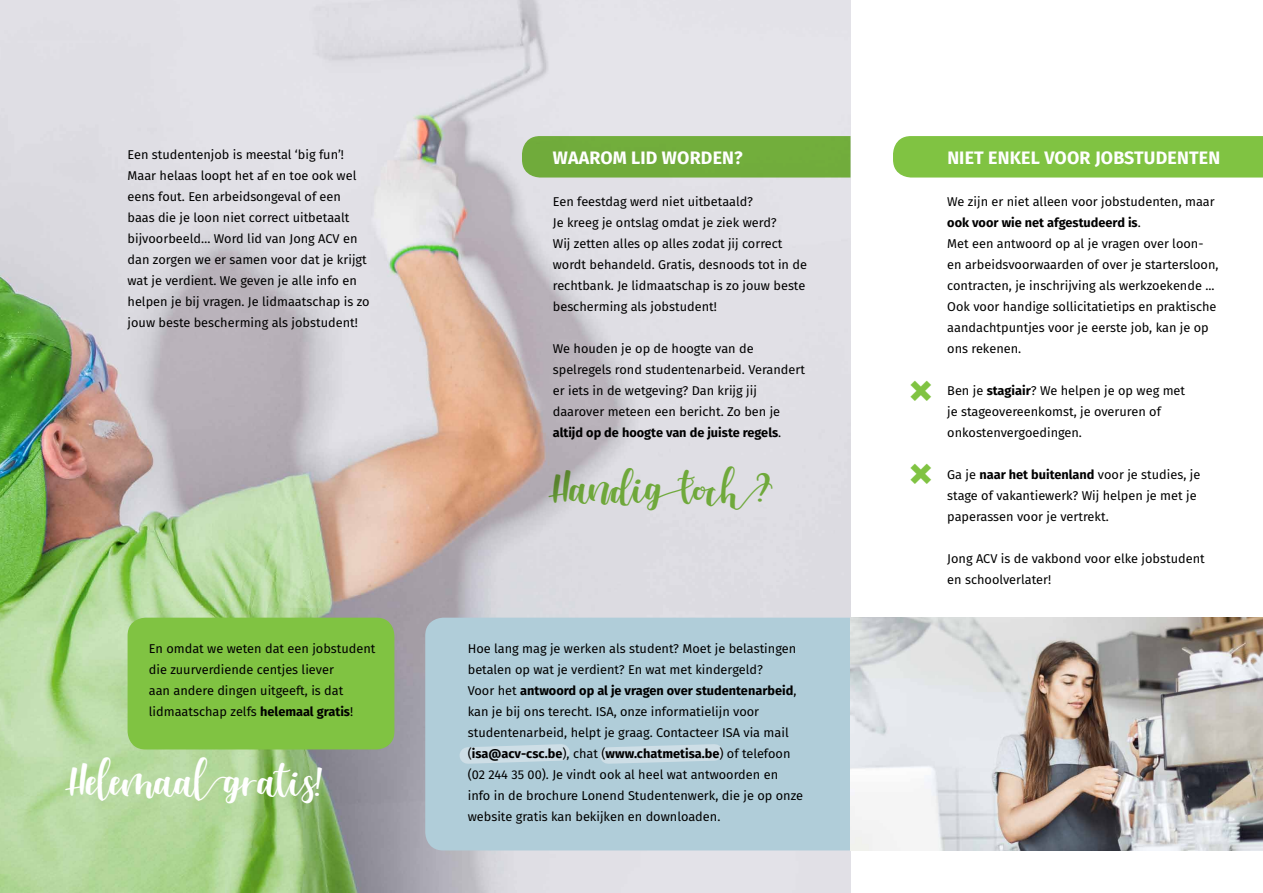
<style>
.page{position:relative;width:1263px;height:893px;background:#fff}
.page>*{position:absolute;margin:0;border:0;box-sizing:border-box;transform-origin:0 0}
.t1{font:40.05px "Shella Clean";color:#fff}
.t2{font:40.05px "Shella Clean";color:#80c342}
.t3{font:700 18px "Fira Sans";letter-spacing:.01em;color:#fff}
.t4{font:12.75px/21px "Fira Sans";color:#000}
.s1{font-weight:700}
</style>
<div class="page">
<img style="left:0;top:0;width:850px;height:893px">
<div style="left:128px;top:618px;width:266px;height:131px;background:#80c342;border-radius:18px"></div>
<div style="left:425px;top:618px;width:425px;height:232px;background:#b0cdd9"></div>
<div style="left:522px;top:136px;width:328px;height:42px;background:#71ac3c"></div>
<div style="left:893px;top:136px;width:370px;height:42px;background:#80c342"></div>
<img style="left:850px;top:618px;width:413px;height:232px">
<svg style="left:451px;top:735px;width:128px;height:37px;background:#bbd3dd"></svg>
<svg style="left:591px;top:735px;width:141px;height:37px;background:#bbd3dd"></svg>
<p class="t4" style="left:128px;top:144px;width:244px">Een studentenjob is meestal ‘big fun’!<br>Maar helaas loopt het af en toe ook wel eens fout. Een arbeidsongeval of een baas die je loon niet correct uitbetaalt bijvoorbeeld… Word lid van Jong ACV en dan zorgen we er samen voor dat je krijgt wat je verdient. We geven je alle info en helpen je bij vragen. Je lidmaatschap is zo jouw beste bescherming als jobstudent!</p>
<p class="t4" style="left:149px;top:638px;width:228px">En omdat we weten dat een jobstudent die zuurverdiende centjes liever<br>aan andere dingen uitgeeft, is dat lidmaatschap zelfs <span class="s1">helemaal gratis</span>!</p>
<h1 class="t1" style="left:66px;top:751px;width:259px">Helemaalgratis!</h1>
<h2 class="t3" style="left:553px;top:142px;width:50px">WAAROM</h2>
<h2 class="t3" style="left:631px;top:142px;width:44px">LID WORDEN</h2>
<h2 class="t3" style="left:734px;top:142px;width:10px">?</h2>
<p class="t4" style="left:553px;top:191px;width:256px">Een feestdag werd niet uitbetaald?<br>Je kreeg je ontslag omdat je ziek werd?<br>Wij zetten alles op alles zodat jij correct wordt behandeld. Gratis, desnoods tot in de rechtbank. Je lidmaatschap is zo jouw beste bescherming als jobstudent!</p>
<p class="t4" style="left:553px;top:338px;width:254px">We houden je op de hoogte van de spelregels rond studentenarbeid. Verandert er iets in de wetgeving? Dan krijg jij daarover meteen een bericht. Zo ben je <span class="s1">altijd op de hoogte van de juiste regels</span>.</p>
<h1 class="t2" style="left:549px;top:457px;width:225px">Handigtoch?</h1>
<p class="t4" style="left:468px;top:638px;width:337px">Hoe lang mag je werken als student? Moet je belastingen betalen op wat je verdient? En wat met kindergeld?<br>Voor het <span class="s1">antwoord op al je vragen over studentenarbeid</span>, kan je bij ons terecht. ISA, onze informatielijn voor studentenarbeid, helpt je graag. Contacteer ISA via mail (<span class="s1">isa@acv-csc.be</span>), chat (<span class="s1">www.chatmetisa.be</span>) of telefoon (02 244 35 00). Je vindt ook al heel wat antwoorden en info in de brochure Lonend Studentenwerk, die je op onze website gratis kan bekijken en downloaden.</p>
<h2 class="t3" style="left:947px;top:142px;width:274px">Niet enkel voor jobstudenten</h2>
<p class="t4" style="left:947px;top:191px;width:273px">We zijn er niet alleen voor jobstudenten, maar <span class="s1">ook voor wie net afgestudeerd is</span>.<br>Met een antwoord op al je vragen over loon&shy;en arbeidsvoorwaarden of over je startersloon, contracten, je inschrijving als werkzoekende ...<br>Ook voor handige sollicitatietips en praktische aandachtpuntjes voor je eerste job, kan je op ons rekenen.</p>
<p class="t4" style="left:947px;top:380px;width:239px">Ben je <span class="s1">stagiair</span>? We helpen je op weg met je stageovereenkomst, je overuren of onkostenvergoedingen.</p>
<p class="t4" style="left:947px;top:464px;width:255px">Ga je <span class="s1">naar het buitenland</span> voor je studies, je stage of vakantiewerk? Wij helpen je met je paperassen voor je vertrekt.</p>
<p class="t4" style="left:947px;top:548px;width:259px">Jong ACV is de vakbond voor elke jobstudent en schoolverlater!</p>
</div>
